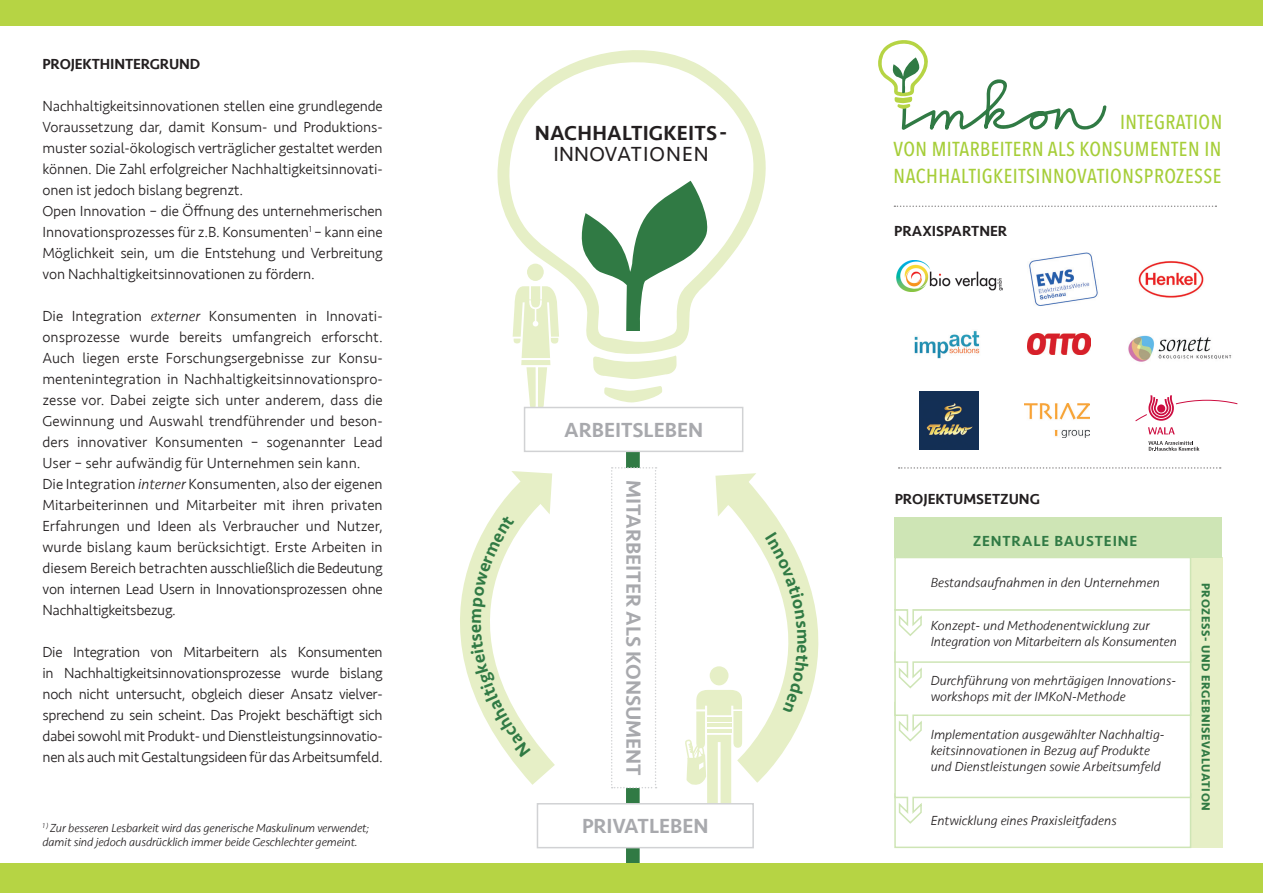
<style>
.page{position:relative;width:1263px;height:893px;background:#fff}
.page>*{position:absolute;margin:0;border:0;box-sizing:border-box;transform-origin:0 0}
.t1{font:500 21px "Seravek";color:#a8a9ad}
.t2{font:500 21px "Seravek";letter-spacing:.01em;color:#231f20}
.t3{font:21px "Seravek";letter-spacing:.01em;color:#231f20}
.t4{font:500 20.25px/27.2px "Avenir Next Condensed";letter-spacing:.025em;color:#a6ce39;text-align:justify}
.t5{font:300 15px/21px "Seravek";letter-spacing:-.01em;color:#231f20}
.t6{font:500 15px "Seravek";color:#231f20}
.t7{font:500 15px "Seravek";letter-spacing:.06em;color:#307a44}
.t8{font:italic 300 13.5px/16.2px "Seravek";color:#231f20}
.t9{font:italic 300 12px/14.4px "Seravek";letter-spacing:-.01em;color:#231f20}
.t10{font:700 12px "Seravek";letter-spacing:.05em;color:#307a44}
.s1{font-style:italic}
</style>
<div class="page">
<svg style="left:579px;top:452px;width:134px;height:411px"></svg>
<svg style="left:581px;top:374px;width:101px;height:33px"></svg>
<svg style="left:497px;top:50px;width:269px;height:324px"></svg>
<div style="left:521px;top:360px;width:29px;height:5px;background:#e6efc6"></div>
<svg style="left:526px;top:367px;width:21px;height:40px"></svg>
<svg style="left:513px;top:264px;width:46px;height:94px"></svg>
<div style="left:1191px;top:557px;width:31px;height:291px;background:#e6efc6"></div>
<div style="left:894px;top:793px;width:297px;height:55px;border:2px solid #cee5b5"></div>
<div style="left:0;top:0;width:1263px;height:26px;background:#b6d444"></div>
<div style="left:0;top:863px;width:1263px;height:30px;background:#b6d444"></div>
<div style="left:537px;top:804px;width:216px;height:44px;background:#fff"></div>
<div style="left:537px;top:803px;width:217px;height:45px;border:2px solid #d1d2d4"></div>
<img style="left:1029px;top:252px;width:69px;height:54px">
<img style="left:1025px;top:403px;width:64px;height:35px">
<img style="left:920px;top:391px;width:58px;height:58px">
<img style="left:1138px;top:261px;width:66px;height:37px">
<img style="left:1028px;top:333px;width:62px;height:21px">
<img style="left:1128px;top:335px;width:104px;height:27px">
<img style="left:896px;top:260px;width:106px;height:31px">
<div style="left:524px;top:407px;width:219px;height:45px;border:2px solid #d1d2d4"></div>
<svg style="left:460px;top:462px;width:126px;height:355px"></svg>
<svg style="left:611px;top:467px;width:45px;height:321px"></svg>
<svg style="left:692px;top:446px;width:127px;height:253px"></svg>
<div style="left:894px;top:517px;width:328px;height:41px;background:#cee5b5"></div>
<svg style="left:894px;top:558px;width:298px;height:267px"></svg>
<svg style="left:878px;top:40px;width:229px;height:90px"></svg>
<svg style="left:894px;top:206px;width:322px;height:1px"></svg>
<svg style="left:899px;top:467px;width:322px;height:2px"></svg>
<svg style="left:1135px;top:395px;width:102px;height:39px"></svg>
<svg style="left:1148px;top:441px;width:51px;height:10px"></svg>
<img style="left:914px;top:330px;width:66px;height:29px">
<svg style="left:471px;top:471px;width:81px;height:286px"></svg>
<svg style="left:682px;top:473px;width:127px;height:338px"></svg>
<p class="t6" style="left:43px;top:55px;width:82px">PROJEKTHINTER</p>
<p class="t6" style="left:150px;top:55px;width:52px">GRUND</p>
<p class="t5" style="left:43px;top:96px;width:342px">Nachhaltigkeitsinnovationen stellen eine grundlegende Voraussetzung dar, damit Konsum- und Produktions&shy;muster sozial-ökologisch verträglicher gestaltet werden können. Die Zahl erfolgreicher Nachhaltigkeitsinnovati&shy;onen ist jedoch bislang begrenzt.<br>Open Innovation – die Öffnung des unternehmerischen Innovationsprozesses für z.B. Konsumenten<sup>1</sup> – kann eine Möglichkeit sein, um die Entstehung und Verbreitung von Nachhaltigkeitsinnovationen zu fördern.</p>
<p class="t5" style="left:43px;top:306px;width:342px">Die Integration <span class="s1">externer</span> Konsumenten in Innovati&shy;onsprozesse wurde bereits umfangreich erforscht.<br>Auch liegen erste Forschungsergebnisse zur Konsu&shy;mentenintegration in Nachhaltigkeitsinnovationspro&shy;zesse vor. Dabei zeigte sich unter anderem, dass die Gewinnung und Auswahl trendführender und beson&shy;ders innovativer Konsumenten – sogenannter Lead User – sehr aufwändig für Unternehmen sein kann.<br>Die Integration <span class="s1">interner</span> Konsumenten, also der eigenen Mitarbeiterinnen und Mitarbeiter mit ihren privaten Erfahrungen und Ideen als Verbraucher und Nutzer, wurde bislang kaum berücksichtigt. Erste Arbeiten in diesem Bereich betrachten ausschließlich die Bedeutung von internen Lead Usern in Innovationsprozessen ohne Nachhaltigkeitsbezug.</p>
<p class="t5" style="left:43px;top:642px;width:342px;text-align:justify">Die Integration von Mitarbeitern als Konsumenten in Nachhaltigkeitsinnovationsprozesse wurde bislang noch nicht untersucht, obgleich dieser Ansatz vielver&shy;sprechend zu sein scheint. Das Projekt beschäftigt sich dabei sowohl mit Produkt- und Dienstleistungsinnovatio&shy;nen als auch mit Gestaltungsideen für das Arbeitsumfeld.</p>
<h1 class="t2" style="left:535px;top:120px;width:194px">NACHHALTIGKEITS-</h1>
<h1 class="t3" style="left:553px;top:138px;width:157px">INNOVATIONEN</h1>
<h1 class="t1" style="left:564px;top:417px;width:141px">ARBEITSLEBEN</h1>
<h1 class="t1" style="left:646px;top:480px;width:297px;rotate:90deg">MITARBEITER ALS KONSUMENT</h1>
<p class="t9" style="left:43px;top:821px;width:328px"><sup>1</sup> <sup>)</sup> Zur besseren Lesbarkeit wird das generische Maskulinum verwendet; damit sind jedoch ausdrücklich immer beide Geschlechter gemeint.</p>
<h1 class="t1" style="left:582px;top:813px;width:128px">PRIVATLEBEN</h1>
<h2 class="t4" style="left:894px;top:108px;width:330px;text-indent:226px">INTEGRATI ON VON MITARBEITERN ALS KONSUM ENTEN I N NACHHALTI GKEITSI NNOVATI ONSPROZESSE</h2>
<p class="t6" style="left:894px;top:222px;width:115px">PRAXISPARTNER</p>
<p class="t6" style="left:895px;top:490px;width:70px">PROJEKTUMS</p>
<p class="t6" style="left:984px;top:490px;width:55px">ETZU NG</p>
<p class="t7" style="left:973px;top:531px;width:166px">ZENTRALE BAUSTEINE</p>
<p class="t8" style="left:931px;top:574px;width:231px">Bestandsaufnahmen in den Unternehmen</p>
<p class="t8" style="left:931px;top:618px;width:248px">Konzept- und Methodenentwicklung zur<br>Integration von Mitarbeitern als Konsumenten</p>
<p class="t8" style="left:931px;top:673px;width:247px">Durchführung von mehrtägigen Innovations&shy;workshops mit der IMKoN-Methode</p>
<p class="t8" style="left:931px;top:726px;width:235px">Implementation ausgewählter Nachhaltig&shy;keitsinnovationen in Bezug auf Produkte und Dienstleistungen sowie Arbeitsumfeld</p>
<p class="t8" style="left:931px;top:812px;width:187px">Entwicklung eines Praxisleitfadens</p>
<p class="t10" style="left:1215px;top:583px;width:229px;rotate:90deg">Prozess- und Ergebnisevaluation</p>
</div>
